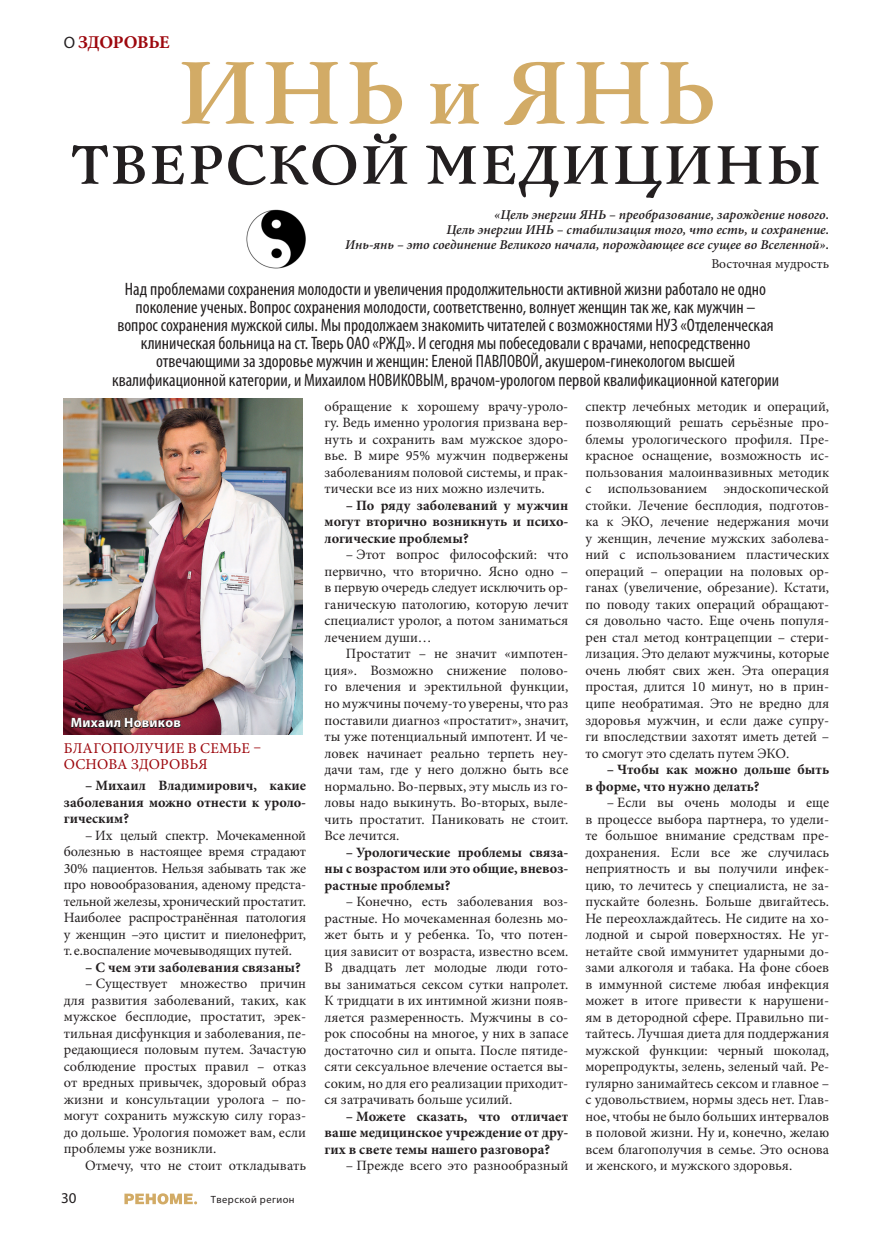
<style>
.page{position:relative;width:893px;height:1255px;background:#fff}
.page>*{position:absolute;margin:0;border:0;box-sizing:border-box;transform-origin:0 0}
.Заголовок3{font:700 88.5px "Bannikova C";color:#d2ab66}
.Заголовок3-2{font:700 54px "Bannikova C";color:#231f20}
.Врез_М{font:condensed 18px/18px "Myriad Pro";color:#231f20;text-align:center}
.t1{font:700 18px "Minion Pro";letter-spacing:-.02em;color:#9d070d}
.Подзаголовок_текст{font:15px/16.5px "Minion Pro";letter-spacing:.01em;color:#9d070d}
.t2{font:15px "Myriad Pro";color:#231f20}
.Текст{font:14.25px/16.5px "Minion Pro";color:#231f20;text-align:justify}
.Текст-2{font:700 14.25px/16.5px "Minion Pro";color:#231f20;text-align:justify}
.Текст-3{font:italic 600 13.5px "Minion Pro";color:#231f20}
.Текст-4{font:13.5px "Minion Pro";color:#231f20}
.Фото_подпись_черный{font:700 13.5px "Myriad Pro";letter-spacing:.02em;color:#fff}
.t3{font:10.5px "Myriad Pro";letter-spacing:.04em;color:#231f20}
.s1{font-family:"Myriad Pro";font-weight:400;font-size:16.5px;color:#231f20}
</style>
<div class="page">
<svg style="left:124px;top:1193px;width:73px;height:11px"></svg>
<img style="left:64px;top:399px;width:238px;height:335px">
<svg style="left:71px;top:690px;width:110px;height:42px;background:#813d41"></svg>
<img style="left:246px;top:209px;width:60px;height:59px">
<p class="t1" style="left:64px;top:29px;width:107px"><span class="s1">О</span> ЗДОРОВЬЕ</p>
<p class="Заголовок3" style="left:176px;top:41px;width:543px">ИНЬ и ЯНЬ</p>
<p class="Заголовок3-2" style="left:71px;top:133px;width:753px">ТВЕРСКОЙ МЕДИЦИНЫ</p>
<p class="Текст-3" style="left:494px;top:205px;width:337px">«Цель энергии ЯНЬ – преобразование, зарождение нового.</p>
<p class="Текст-3" style="left:446px;top:220px;width:384px">Цель энергии ИНЬ – стабилизация того, что есть, и сохранение.</p>
<p class="Текст-3" style="left:345px;top:235px;width:485px">Инь-янь – это соединение Великого начала, порождающее все сущее во Вселенной».</p>
<p class="Текст-4" style="left:711px;top:255px;width:119px">Восточная мудрость</p>
<p class="Врез_М" style="left:112px;top:280px;width:668px">Над проблемами сохранения молодости и увеличения продолжительности активной жизни работало не одно поколение ученых. Вопрос сохранения молодости, соответственно, волнует женщин так же, как мужчин –<br>вопрос сохранения мужской силы. Мы продолжаем знакомить читателей с возможностями НУЗ «Отделенческая клиническая больница на ст. Тверь ОАО «РЖД». И сегодня мы побеседовали с врачами, непосредственно отвечающими за здоровье мужчин и женщин: Еленой ПАВЛОВОЙ, акушером-гинекологом высшей квалификационной категории, и Михаилом НОВИКОВЫМ, врачом-урологом первой квалификационной категории</p>
<p class="Фото_подпись_черный" style="left:71px;top:714px;width:112px">Михаил Новиков</p>
<p class="Подзаголовок_текст" style="left:64px;top:740px;width:199px">БЛАГОПОЛУЧИЕ В СЕМЬЕ –<br>ОСНОВА ЗДОРОВЬЯ</p>
<p class="Текст-2" style="left:64px;top:777px;width:244px;text-indent:21px">– Михаил Владимирович, какие заболевания можно отнести к уроло&shy;гическим?</p>
<p class="Текст" style="left:64px;top:827px;width:244px;text-indent:21px">– Их целый спектр. Мочекаменной болезнью в настоящее время страдают 30% пациентов. Нельзя забывать так же про новообразования, аденому предста&shy;тельной железы, хронический простатит.<br>Наиболее распространённая патология у женщин –это цистит и пиелонефрит, т.е.воспаление мочевыводящих путей.</p>
<p class="Текст-2" style="left:85px;top:958px;width:217px">– С чем эти заболевания связаны?</p>
<p class="Текст" style="left:64px;top:975px;width:244px;text-indent:21px">– Существует множество причин для развития заболеваний, таких, как мужское бесплодие, простатит, эрек&shy;тильная дисфункция и заболевания, пе&shy;редающиеся половым путем. Зачастую соблюдение простых правил – отказ от вредных привычек, здоровый образ жизни и консультации уролога – по&shy;могут сохранить мужскую силу гораз&shy;до дольше. Урология поможет вам, если проблемы уже возникли.</p>
<p class="Текст" style="left:85px;top:1157px;width:223px">Отмечу, что не стоит откладывать</p>
<p class="t2" style="left:61px;top:1188px;width:17px">30</p>
<p class="t3" style="left:211px;top:1192px;width:85px">Тверской регион</p>
<p class="Текст" style="left:325px;top:398px;width:245px">обращение к хорошему врачу-уроло&shy;гу. Ведь именно урология призвана вер&shy;нуть и сохранить вам мужское здоро&shy;вье. В мире 95% мужчин подвержены заболеваниям половой системы, и прак&shy;тически все из них можно излечить.</p>
<p class="Текст-2" style="left:325px;top:497px;width:245px;text-indent:21px">– По ряду заболеваний у мужчин могут вторично возникнуть и психо&shy;логические проблемы?</p>
<p class="Текст" style="left:325px;top:546px;width:245px;text-indent:21px">– Этот вопрос философский: что первично, что вторично. Ясно одно – в первую очередь следует исключить ор&shy;ганическую патологию, которую лечит специалист уролог, а потом заниматься лечением души…</p>
<p class="Текст" style="left:325px;top:645px;width:245px;text-indent:21px">Простатит – не значит «импотен&shy;ция». Возможно снижение полово&shy;го влечения и эректильной функции, но мужчины почему-то уверены, что раз поставили диагноз «простатит», значит, ты уже потенциальный импотент. И че&shy;ловек начинает реально терпеть неу&shy;дачи там, где у него должно быть все нормально. Во‑первых, эту мысль из го&shy;ловы надо выкинуть. Во‑вторых, выле&shy;чить простатит. Паниковать не стоит.<br>Все лечится.</p>
<p class="Текст-2" style="left:325px;top:843px;width:245px;text-indent:21px">– Урологические проблемы связа&shy;ны с возрастом или это общие, вневоз&shy;растные проблемы?</p>
<p class="Текст" style="left:325px;top:893px;width:245px;text-indent:21px">– Конечно, есть заболевания воз&shy;растные. Но мочекаменная болезнь мо&shy;жет быть и у ребенка. То, что потен&shy;ция зависит от возраста, известно всем.<br>В двадцать лет молодые люди гото&shy;вы заниматься сексом сутки напролет.<br>К тридцати в их интимной жизни появ&shy;ляется размеренность. Мужчины в со&shy;рок способны на многое, у них в запасе достаточно сил и опыта. После пятиде&shy;сяти сексуальное влечение остается вы&shy;соким, но для его реализации приходит&shy;ся затрачивать больше усилий.</p>
<p class="Текст-2" style="left:325px;top:1107px;width:245px;text-indent:21px">– Можете сказать, что отличает ваше медицинское учреждение от дру&shy;гих в свете темы нашего разговора?</p>
<p class="Текст" style="left:346px;top:1157px;width:224px">– Прежде всего это разнообразный</p>
<p class="Текст" style="left:585px;top:398px;width:245px">спектр лечебных методик и операций, позволяющий решать серьёзные про&shy;блемы урологического профиля. Пре&shy;красное оснащение, возможность ис&shy;пользования малоинвазивных методик с использованием эндоскопической стойки. Лечение бесплодия, подготов&shy;ка к ЭКО, лечение недержания мочи у женщин, лечение мужских заболева&shy;ний с использованием пластических операций – операции на половых ор&shy;ганах (увеличение, обрезание). Кстати, по поводу таких операций обращают&shy;ся довольно часто. Еще очень популя&shy;рен стал метод контрацепции – стери&shy;лизация. Это делают мужчины, которые очень любят свих жен. Эта операция простая, длится 10 минут, но в прин&shy;ципе необратимая. Это не вредно для здоровья мужчин, и если даже супру&shy;ги впоследствии захотят иметь детей – то смогут это сделать путем ЭКО.</p>
<p class="Текст-2" style="left:585px;top:761px;width:245px;text-indent:21px">– Чтобы как можно дольше быть в форме, что нужно делать?</p>
<p class="Текст" style="left:585px;top:794px;width:245px;text-indent:21px">– Если вы очень молоды и еще в процессе выбора партнера, то удели&shy;те большое внимание средствам пре&shy;дохранения. Если все же случилась неприятность и вы получили инфек&shy;цию, то лечитесь у специалиста, не за&shy;пускайте болезнь. Больше двигайтесь.<br>Не переохлаждайтесь. Не сидите на хо&shy;лодной и сырой поверхностях. Не уг&shy;нетайте свой иммунитет ударными до&shy;зами алкоголя и табака. На фоне сбоев в иммунной системе любая инфекция может в итоге привести к нарушени&shy;ям в детородной сфере. Правильно пи&shy;тайтесь. Лучшая диета для поддержания мужской функции: черный шоколад, морепродукты, зелень, зеленый чай. Ре&shy;гулярно занимайтесь сексом и главное – с удовольствием, нормы здесь нет. Глав&shy;ное, чтобы не было больших интервалов в половой жизни. Ну и, конечно, желаю всем благополучия в семье. Это основа и женского, и мужского здоровья.</p>
</div>
